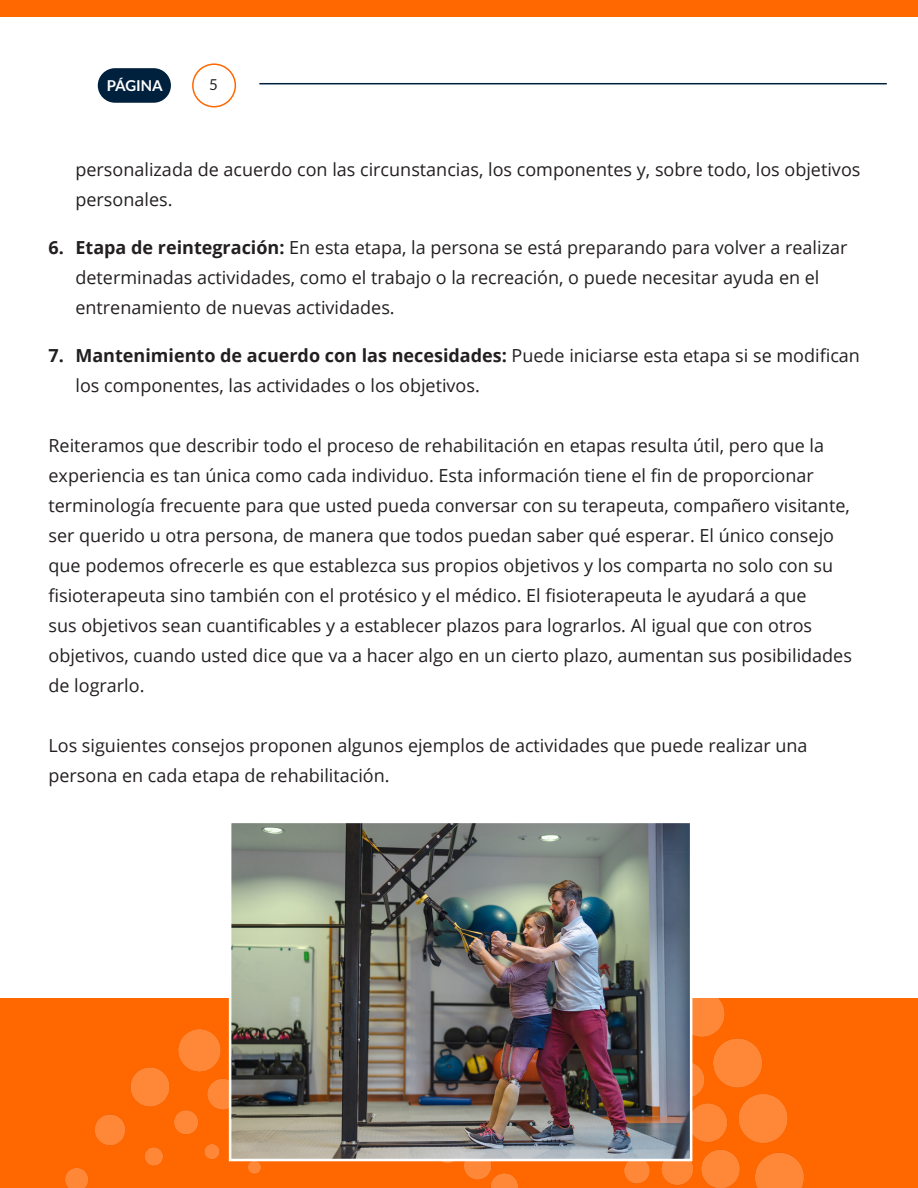
<style>
.page{position:relative;width:918px;height:1188px;background:#fff}
.page>*{position:absolute;margin:0;border:0;box-sizing:border-box;transform-origin:0 0}
.t1{font:18px/30px "Open Sans";color:#231f20}
.t2{font:700 15px "Lato";color:#fff}
.t3{font:15px "Lato";color:#231f20}
.s1{font-weight:700}
</style>
<div class="page">
<div style="left:0;top:0;width:918px;height:17px;background:#ff6700"></div>
<div style="left:0;top:998px;width:918px;height:190px;background:#ff6700"></div>
<img style="left:65px;top:998px;width:739px;height:190px">
<img style="left:233px;top:825px;width:455px;height:332px">
<div style="left:229px;top:821px;width:463px;height:340px;border:3px solid #fff"></div>
<hr style="left:259px;top:83px;width:628px;height:1px;background:#00213d">
<div style="left:98px;top:68px;width:73px;height:35px;background:#00213d;border-radius:17px"></div>
<div style="left:192px;top:63px;width:44px;height:44px;border:2px solid #ff6700;border-radius:50%"></div>
<p class="t2" style="left:107px;top:77px;width:58px">PÁGINA</p>
<p class="t3" style="left:209px;top:76px;width:10px">5</p>
<p class="t1" style="left:75px;top:154px;width:786px">personalizada de acuerdo con las circunstancias, los componentes y, sobre todo, los objetivos personales.</p>
<p class="t1" style="left:75px;top:232px;width:773px;text-indent:-27px"><span class="s1">6. Etapa de reintegración:</span> En esta etapa, la persona se está preparando para volver a realizar determinadas actividades, como el trabajo o la recreación, o puede necesitar ayuda en el entrenamiento de nuevas actividades.</p>
<p class="t1" style="left:75px;top:340px;width:786px;text-indent:-27px"><span class="s1">7. Mantenimiento de acuerdo con las necesidades:</span> Puede iniciarse esta etapa si se modifican los componentes, las actividades o los objetivos.</p>
<p class="t1" style="left:48px;top:430px;width:803px">Reiteramos que describir todo el proceso de rehabilitación en etapas resulta útil, pero que la experiencia es tan única como cada individuo. Esta información tiene el fin de proporcionar terminología frecuente para que usted pueda conversar con su terapeuta, compañero visitante, ser querido u otra persona, de manera que todos puedan saber qué esperar. El único consejo que podemos ofrecerle es que establezca sus propios objetivos y los comparta no solo con su fisioterapeuta sino también con el protésico y el médico. El fisioterapeuta le ayudará a que</p>
<p class="t1" style="left:48px;top:610px;width:805px">sus objetivos sean cuantificables y a establecer plazos para lograrlos. Al igual que con otros objetivos, cuando usted dice que va a hacer algo en un cierto plazo, aumentan sus posibilidades de lograrlo.</p>
<p class="t1" style="left:48px;top:730px;width:761px">Los siguientes consejos proponen algunos ejemplos de actividades que puede realizar una persona en cada etapa de rehabilitación.</p>
</div>
